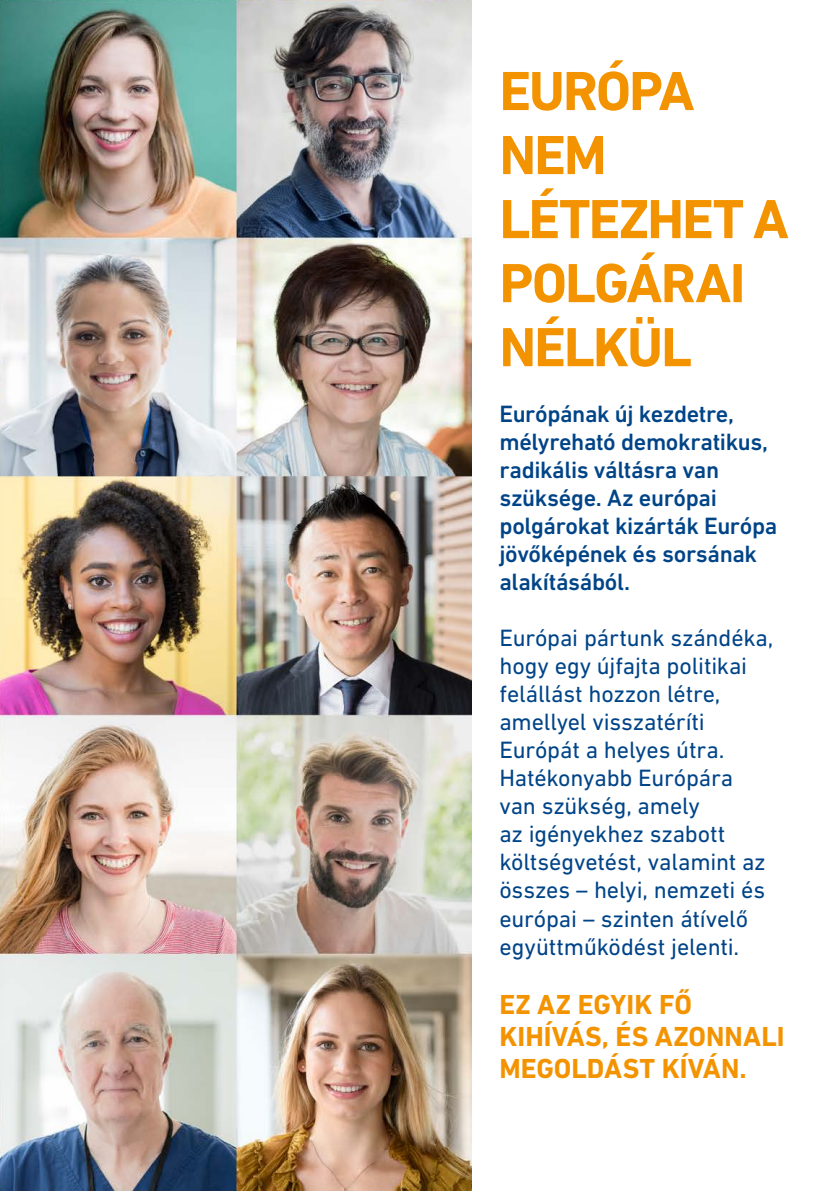
<style>
.page{position:relative;width:840px;height:1191px;background:#fff}
.page>*{position:absolute;margin:0;border:0;box-sizing:border-box;transform-origin:0 0}
.t1{font:700 56px/64px "DIN Next LT Pro";letter-spacing:-.035em;color:#f39300}
.t2{font:700 28px/32px "DIN Next LT Pro";color:#f39300}
.t3{font:24px/28px "DIN Next LT Pro";letter-spacing:-.01em;color:#048}
.t4{font:500 24px/28px "DIN Next LT Pro";letter-spacing:-.015em;color:#048}
</style>
<div class="page">
<img style="left:0;top:0;width:470px;height:1191px">
<h1 class="t1" style="left:499px;top:59px;width:291px">EURÓPA<br>NEM<br>LÉTEZHET A<br>POLGÁRAI<br>NÉLKÜL</h1>
<p class="t4" style="left:499px;top:400px;width:279px">Európának új kezdetre, mélyreható demokratikus, radikális váltásra van szüksége. Az európai polgárokat kizárták Európa jövőképének és sorsának alakításából.</p>
<p class="t3" style="left:499px;top:624px;width:275px">Európai pártunk szándéka, hogy egy újfajta politikai felállást hozzon létre, amellyel visszatéríti<br>Európát a helyes útra.<br>Hatékonyabb Európára van szükség, amely<br>az igényekhez szabott költségvetést, valamint az összes – helyi, nemzeti és európai – szinten átívelő együttműködést jelenti.</p>
<p class="t2" style="left:499px;top:988px;width:286px">EZ AZ EGYIK FŐ<br>KIHÍVÁS, ÉS AZONNALI<br>MEGOLDÁST KÍVÁN.</p>
</div>
